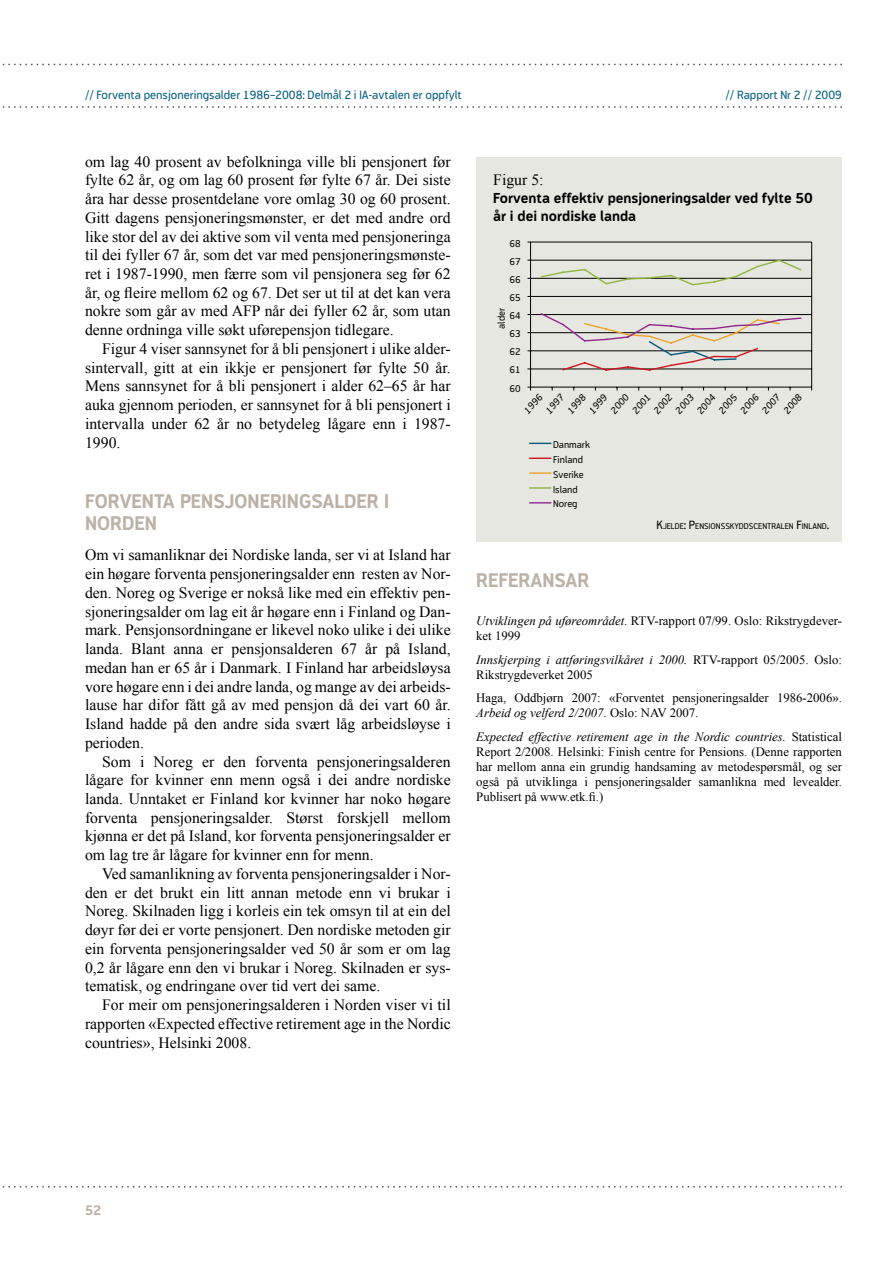
<style>
.page{position:relative;width:893px;height:1263px;background:#fff}
.page>*{position:absolute;margin:0;border:0;box-sizing:border-box;transform-origin:0 0}
.t1{font:700 19.5px/22.5px "Modus";color:#bbb1a6}
.t2{font:15.75px/18.8px "Times New Roman";color:#000;text-align:justify}
.t3{font:700 14.25px/18px "Modus";color:#000}
.t4{font:700 13.5px "Modus";color:#bbb1a6}
.t5{font:12.75px/15px "Times New Roman";color:#000}
.t6{font:12px "Modus";color:#005b7f}
.t7{font:9.75px/14.9px "Modus";color:#010101}
.t8{font:8.4px "Modus";color:#000}
.s1{font-size:12px}
.s2{font-style:italic}
</style>
<div class="page">
<svg style="left:2px;top:64px;width:840px;height:1px"></svg>
<svg style="left:2px;top:106px;width:840px;height:2px"></svg>
<svg style="left:2px;top:1186px;width:840px;height:1px"></svg>
<div style="left:476px;top:157px;width:366px;height:385px;background:#e7e7e1"></div>
<hr style="left:531px;top:369px;width:281px;height:1px;background:#000">
<hr style="left:531px;top:351px;width:281px;height:1px;background:#000">
<hr style="left:531px;top:332px;width:281px;height:1px;background:#000">
<hr style="left:531px;top:314px;width:281px;height:1px;background:#000">
<hr style="left:531px;top:296px;width:281px;height:1px;background:#000">
<hr style="left:531px;top:278px;width:281px;height:1px;background:#000">
<hr style="left:531px;top:260px;width:281px;height:1px;background:#000">
<hr style="left:531px;top:242px;width:281px;height:1px;background:#000">
<hr style="left:530px;top:242px;width:1px;height:145px;background:#000">
<hr style="left:531px;top:387px;width:281px;height:1px;background:#000">
<hr style="left:811px;top:242px;width:1px;height:148px;background:#000">
<svg style="left:540px;top:259px;width:263px;height:27px"></svg>
<svg style="left:539px;top:313px;width:263px;height:58px"></svg>
<svg style="left:530px;top:443px;width:21px;height:1px"></svg>
<hr style="left:530px;top:457px;width:21px;height:2px;background:#ce181f">
<hr style="left:530px;top:472px;width:21px;height:2px;background:#eca42b">
<hr style="left:530px;top:487px;width:21px;height:2px;background:#8fb63e">
<svg style="left:530px;top:502px;width:21px;height:1px"></svg>
<p class="t6" style="left:85px;top:88px;width:378px">// Forventa pensjoneringsalder 1986–2008: Delmål 2 i IA-avtalen er oppfylt</p>
<p class="t6" style="left:726px;top:88px;width:118px">// Rapport Nr 2 // 2009</p>
<p class="t2" style="left:85px;top:152px;width:367px">om lag 40 prosent av befolkninga ville bli pensjonert før fylte 62 år, og om lag 60 prosent før fylte 67 år. Dei siste åra har desse prosentdelane vore omlag 30 og 60 prosent.<br>Gitt dagens pensjoneringsmønster, er det med andre ord like stor del av dei aktive som vil venta med pensjoneringa til dei fyller 67 år, som det var med pensjoneringsmønste&shy;ret i 1987-1990, men færre som vil pensjonera seg før 62 år, og fleire mellom 62 og 67. Det ser ut til at det kan vera nokre som går av med AFP når dei fyller 62 år, som utan denne ordninga ville søkt uførepensjon tidlegare.</p>
<p class="t2" style="left:85px;top:339px;width:367px;text-indent:17px">Figur 4 viser sannsynet for å bli pensjonert i ulike alder&shy;sintervall, gitt at ein ikkje er pensjonert før fylte 50 år.<br>Mens sannsynet for å bli pensjonert i alder 62–65 år har auka gjennom perioden, er sannsynet for å bli pensjonert i intervalla under 62 år no betydeleg lågare enn i 1987- 1990.</p>
<p class="t1" style="left:85px;top:490px;width:25px">Forventapensjoneringsalderi<br>Norden</p>
<p class="t2" style="left:85px;top:545px;width:367px">Om vi samanliknar dei Nordiske landa, ser vi at Island har ein høgare forventa pensjoneringsalder enn resten av Nor&shy;den. Noreg og Sverige er nokså like med ein effektiv pen&shy;sjoneringsalder om lag eit år høgare enn i Finland og Dan&shy;mark. Pensjonsordningane er likevel noko ulike i dei ulike landa. Blant anna er pensjonsalderen 67 år på Island, medan han er 65 år i Danmark. I Finland har arbeidsløysa vore høgare enn i dei andre landa, og mange av dei arbeids&shy;lause har difor fått gå av med pensjon då dei vart 60 år.<br>Island hadde på den andre sida svært låg arbeidsløyse i perioden.</p>
<p class="t2" style="left:85px;top:752px;width:367px;text-indent:17px">Som i Noreg er den forventa pensjoneringsalderen lågare for kvinner enn menn også i dei andre nordiske landa. Unntaket er Finland kor kvinner har noko høgare forventa pensjoneringsalder. Størst forskjell mellom kjønna er det på Island, kor forventa pensjoneringsalder er om lag tre år lågare for kvinner enn for menn.</p>
<p class="t2" style="left:85px;top:864px;width:367px;text-indent:17px">Ved samanlikning av forventa pensjoneringsalder i Nor&shy;den er det brukt ein litt annan metode enn vi brukar i Noreg. Skilnaden ligg i korleis ein tek omsyn til at ein del døyr før dei er vorte pensjonert. Den nordiske metoden gir ein forventa pensjoneringsalder ved 50 år som er om lag 0,2 år lågare enn den vi brukar i Noreg. Skilnaden er sys&shy;tematisk, og endringane over tid vert dei same.</p>
<p class="t2" style="left:85px;top:995px;width:367px;text-indent:17px">For meir om pensjoneringsalderen i Norden viser vi til rapporten «Expected effective retirement age in the Nordic countries», Helsinki 2008.</p>
<p class="t2" style="left:493px;top:170px;width:52px">Figur 5:</p>
<p class="t3" style="left:493px;top:189px;width:321px">Forventa effektiv pensjoneringsalder ved fylte 50 år i dei nordiske landa</p>
<p class="t7" style="left:509px;top:236px;width:13px">68</p>
<p class="t7" style="left:509px;top:254px;width:13px">67</p>
<p class="t7" style="left:509px;top:272px;width:13px">66</p>
<p class="t7" style="left:509px;top:290px;width:13px">65</p>
<p class="t7" style="left:494px;top:329px;width:22px;rotate:-90deg">alder</p>
<p class="t7" style="left:509px;top:308px;width:13px">64</p>
<p class="t7" style="left:509px;top:326px;width:13px">63</p>
<p class="t7" style="left:509px;top:344px;width:13px">62</p>
<p class="t7" style="left:509px;top:363px;width:13px">61</p>
<p class="t7" style="left:509px;top:381px;width:13px">60</p>
<p class="t7" style="left:520px;top:407px;width:24px;rotate:-48deg">1996</p>
<p class="t7" style="left:542px;top:407px;width:24px;rotate:-48deg">1997</p>
<p class="t7" style="left:563px;top:407px;width:24px;rotate:-48deg">1998</p>
<p class="t7" style="left:585px;top:407px;width:24px;rotate:-48deg">1999</p>
<p class="t7" style="left:607px;top:407px;width:24px;rotate:-48deg">2000</p>
<p class="t7" style="left:628px;top:407px;width:24px;rotate:-48deg">2001</p>
<p class="t7" style="left:650px;top:407px;width:24px;rotate:-48deg">2002</p>
<p class="t7" style="left:672px;top:407px;width:24px;rotate:-48deg">2003</p>
<p class="t7" style="left:693px;top:407px;width:24px;rotate:-48deg">2004</p>
<p class="t7" style="left:715px;top:407px;width:24px;rotate:-48deg">2005</p>
<p class="t7" style="left:736px;top:407px;width:24px;rotate:-48deg">2006</p>
<p class="t7" style="left:758px;top:407px;width:24px;rotate:-48deg">2007</p>
<p class="t7" style="left:780px;top:407px;width:24px;rotate:-48deg">2008</p>
<p class="t7" style="left:553px;top:437px;width:39px">Danmark<br>Finland<br>Sverike<br>Island<br>Noreg</p>
<p class="t8" style="left:656px;top:521px;width:65px"><span class="s1">K</span>JELDE<span class="s1">: P</span>ENSIONSSK</p>
<p class="t8" style="left:734px;top:521px;width:96px">YDDSCENTRALEN <span class="s1">F</span>INLAN D<span class="s1">.</span></p>
<p class="t1" style="left:476px;top:569px;width:24px">Referansar</p>
<p class="t5" style="left:476px;top:613px;width:367px"><span class="s2">Utviklingen på uføreområdet</span>. RTV-rapport 07/99. Oslo: Rikstrygdever&shy;ket 1999</p>
<p class="t5" style="left:476px;top:652px;width:367px"><span class="s2">Innskjerping i attføringsvilkåret i 2000.</span> RTV-rapport 05/2005. Oslo:<br>Rikstrygdeverket 2005</p>
<p class="t5" style="left:476px;top:690px;width:367px">Haga, Oddbjørn 2007: «Forventet pensjoneringsalder 1986-2006».<br><span class="s2">Arbeid og velferd 2/2007</span>. Oslo: NAV 2007.</p>
<p class="t5" style="left:476px;top:729px;width:367px;text-align:justify"><span class="s2">Expected effective retirement age in the Nordic countries.</span> Statistical Report 2/2008. Helsinki: Finish centre for Pensions. (Denne rapporten har mellom anna ein grundig handsaming av metodespørsmål, og ser også på utviklinga i pensjoneringsalder samanlikna med levealder.<br>Publisert på www.etk.fi.)</p>
<p class="t4" style="left:85px;top:1203px;width:18px">52</p>
</div>
